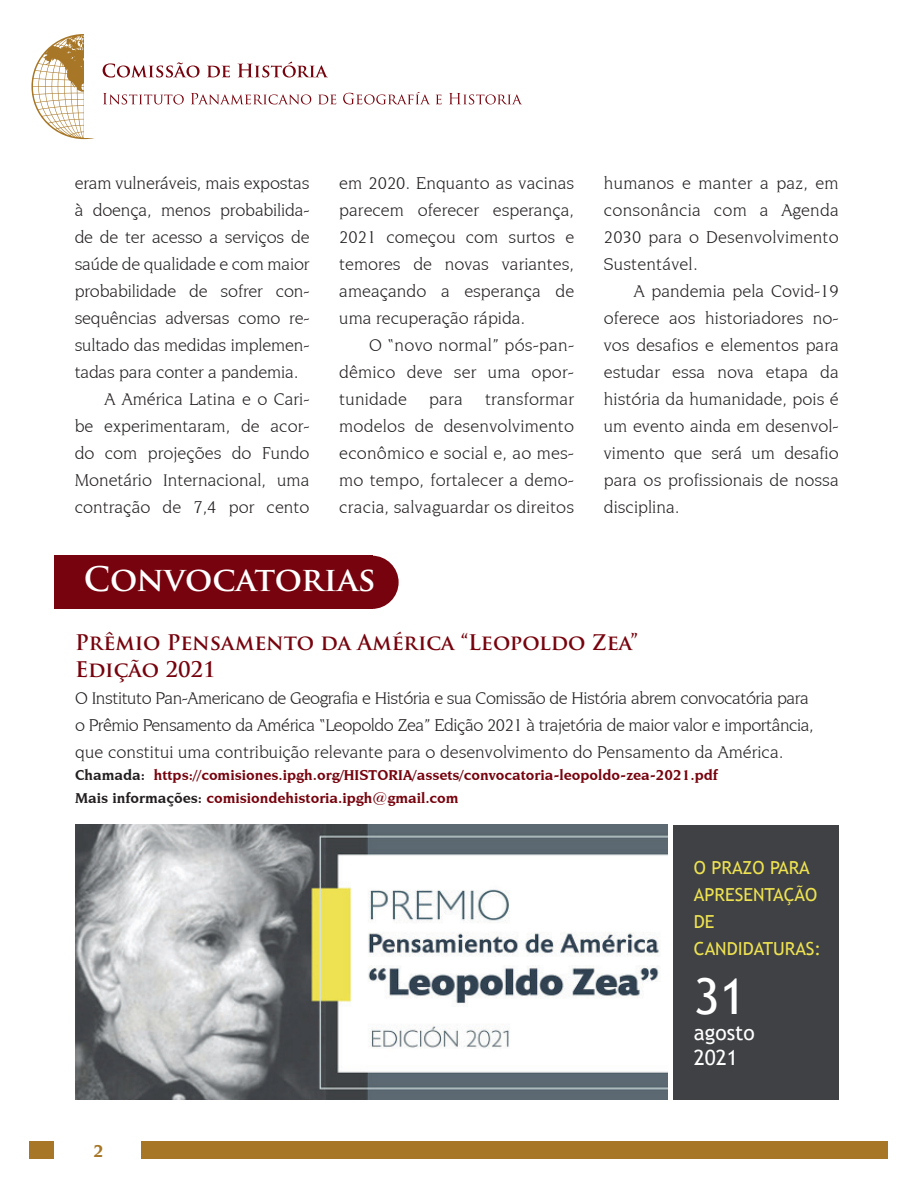
<style>
.page{position:relative;width:918px;height:1188px;background:#fff}
.page>*{position:absolute;margin:0;border:0;box-sizing:border-box;transform-origin:0 0}
.t1{font:49.5px "Trebuchet MS";color:#fff}
.t2{font:700 33px "Trajan Pro";color:#fff}
.t3{font:700 21px/27px "Trajan Pro";color:#76030d}
.t4{font:21px/25.2px "Trebuchet MS";color:#fff}
.t5{font:18px/27px "Novarese IT Cby BT";color:#231f20;text-align:justify}
.t6{font:18px/27px "Novarese IT Cby BT";letter-spacing:-.025em;color:#231f20}
.t7{font:18px/27px "Trebuchet MS";color:#eee251}
.t8{font:700 18px "Novarese IT Cby BT";color:#a77626}
.t9{font:700 15px/22.5px "Novarese IT Cby BT";color:#76030d}
.s1{color:#231f20}
</style>
<div class="page">
<div style="left:30px;top:1141px;width:858px;height:18px;background:#a77626"></div>
<div style="left:54px;top:1141px;width:86px;height:19px;background:#fff"></div>
<svg style="left:31px;top:34px;width:305px;height:105px"></svg>
<svg style="left:343px;top:92px;width:87px;height:12px"></svg>
<svg style="left:436px;top:95px;width:6px;height:9px"></svg>
<svg style="left:449px;top:93px;width:73px;height:11px"></svg>
<div style="left:54px;top:556px;width:319px;height:53px;background:#76030d"></div>
<div style="left:345px;top:556px;width:54px;height:53px;background:#76030d;border-radius:50%"></div>
<div style="left:674px;top:825px;width:165px;height:274px;background:#3f4144"></div>
<img style="left:76px;top:825px;width:592px;height:274px">
<p class="t5" style="left:75px;top:169px;width:236px">eram vulneráveis, mais expostas</p>
<p class="t5" style="left:75px;top:196px;width:236px">à doença, menos probabilida-</p>
<p class="t5" style="left:75px;top:223px;width:236px">de de ter acesso a serviços de</p>
<p class="t5" style="left:75px;top:250px;width:236px">saúde de qualidade e com maior</p>
<p class="t5" style="left:75px;top:277px;width:236px">probabilidade de sofrer con-</p>
<p class="t5" style="left:75px;top:304px;width:236px">sequências adversas como re-</p>
<p class="t5" style="left:75px;top:331px;width:236px">sultado das medidas implemen-</p>
<p class="t5" style="left:75px;top:358px;width:225px">tadas para conter a pandemia.</p>
<p class="t5" style="left:104px;top:385px;width:207px">A América Latina e o Cari-</p>
<p class="t5" style="left:75px;top:412px;width:236px">be experimentaram, de acor-</p>
<p class="t5" style="left:75px;top:439px;width:236px">do com projeções do Fundo</p>
<p class="t5" style="left:75px;top:466px;width:236px">Monetário Internacional, uma</p>
<p class="t5" style="left:75px;top:493px;width:236px">contração de 7,4 por cento</p>
<p class="t5" style="left:339px;top:169px;width:236px">em 2020. Enquanto as vacinas parecem oferecer esperança, 2021 começou com surtos e temores de novas variantes, ameaçando a esperança de uma recuperação rápida.</p>
<p class="t5" style="left:339px;top:331px;width:236px;text-indent:30px">O “novo normal” pós-pan&shy;dêmico deve ser uma opor&shy;tunidade para transformar modelos de desenvolvimento econômico e social e, ao mes&shy;mo tempo, fortalecer a demo&shy;cracia, salvaguardar os direitos</p>
<p class="t5" style="left:604px;top:169px;width:236px">humanos e manter a paz, em consonância com a Agenda 2030 para o Desenvolvimento Sustentável.</p>
<p class="t5" style="left:604px;top:277px;width:236px;text-indent:30px">A pandemia pela Covid-19 oferece aos historiadores no&shy;vos desafios e elementos para estudar essa nova etapa da história da humanidade, pois é um evento ainda em desenvol&shy;vimento que será um desafio para os profissionais de nossa disciplina.</p>
<h2 class="t2" style="left:84px;top:559px;width:293px">Convocatorias</h2>
<p class="t3" style="left:75px;top:629px;width:564px">Prêmio Pensamento da América “Leopoldo Zea”<br>Edição 2021</p>
<p class="t6" style="left:75px;top:684px;width:740px">O Instituto Pan-Americano de Geografia e História e sua Comissão de História abrem convocatória para o Prêmio Pensamento da América “Leopoldo Zea” Edição 2021 à trajetória de maior valor e importância, que constitui uma contribuição relevante para o desenvolvimento do Pensamento da América.</p>
<p class="t9" style="left:75px;top:764px;width:644px"><span class="s1">Chamada:</span> https://comisiones.ipgh.org/HISTORIA/assets/convocatoria-leopoldo-zea-2021.pdf<br><span class="s1">Mais informações:</span> comisiondehistoria.ipgh@gmail.com</p>
<p class="t8" style="left:93px;top:1140px;width:12px">2</p>
<p class="t7" style="left:694px;top:854px;width:129px">O PRAZO PARA<br>APRESENTAÇÃO<br>DE<br>CANDIDATURAS:</p>
<h1 class="t1" style="left:694px;top:968px;width:53px">31</h1>
<p class="t4" style="left:694px;top:1020px;width:62px">agosto<br>2021</p>
</div>
